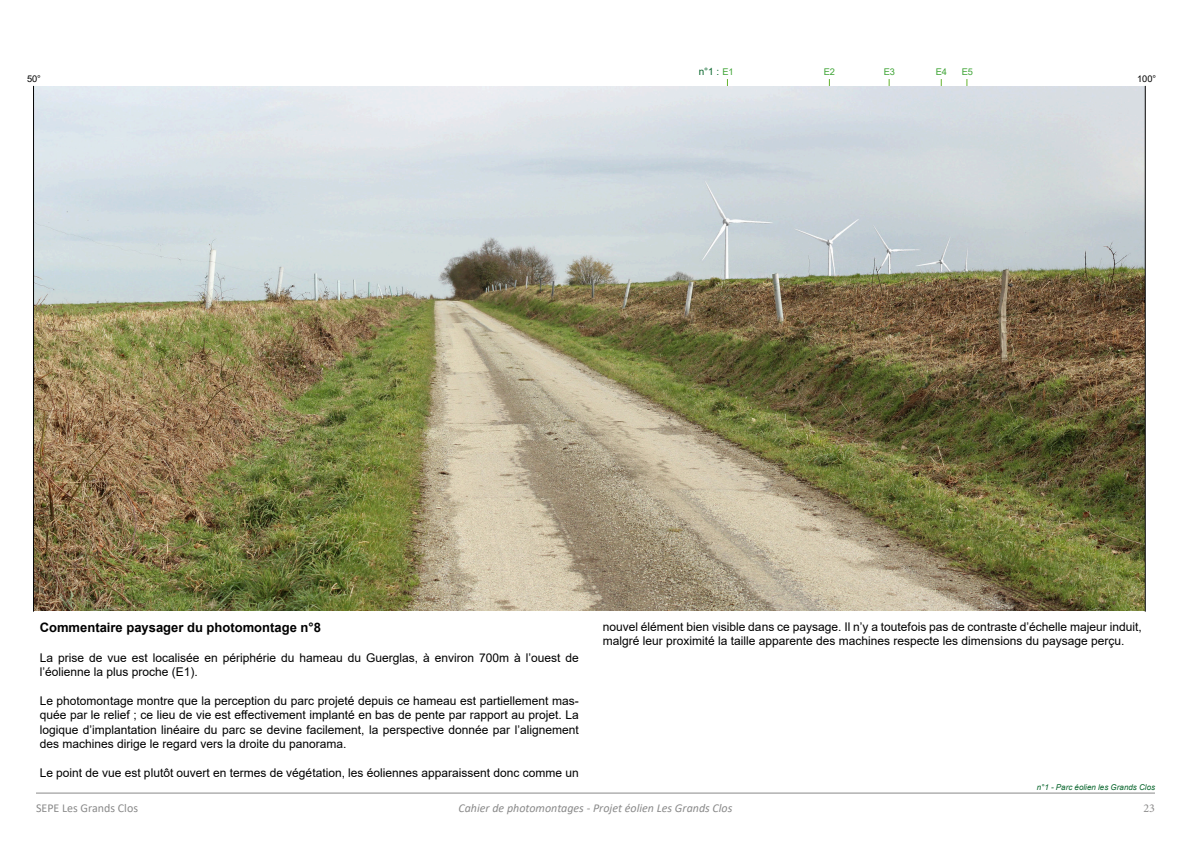
<style>
.page{position:relative;width:1191px;height:842px;background:#fff}
.page>*{position:absolute;margin:0;border:0;box-sizing:border-box;transform-origin:0 0}
.t1{font:700 13px "Arial";color:#000}
.t2{font:12px/14.4px "Arial";color:#000}
.t3{font:italic 12px "Calibri";color:#8a8a8a}
.t4{font:12px "Calibri";color:#8a8a8a}
.t5{font:12px "Minion Pro";color:#8c8b8b}
.t6{font:10px "Arial";color:#08652c}
.t7{font:9.2px "Arial";letter-spacing:-.02em;color:#3ea435}
.t8{font:9.2px "Arial";color:#000}
.t9{font:italic 8px "Arial";color:#08652c}
.s1{font-size:9.2px;color:#3ea435}
</style>
<div class="page">
<img style="left:34px;top:87px;width:1110px;height:524px">
<hr style="left:36px;top:793px;width:1119px;height:1px;background:#8a8a8a">
<hr style="left:33px;top:86px;width:1px;height:526px;background:#000">
<hr style="left:1144px;top:86px;width:1px;height:526px;background:#000">
<p class="t6" style="left:698px;top:65px;width:36px">n°1 : <span class="s1">E1</span></p>
<p class="t7" style="left:824px;top:65px;width:13px">E2</p>
<p class="t7" style="left:883px;top:65px;width:13px">E3</p>
<p class="t7" style="left:936px;top:65px;width:13px">E4</p>
<p class="t7" style="left:961px;top:65px;width:13px">E5</p>
<p class="t8" style="left:27px;top:72px;width:16px">50°</p>
<p class="t8" style="left:1137px;top:72px;width:21px">100°</p>
<p class="t1" style="left:40px;top:618px;width:283px">Commentaire paysager du photomontage n°8</p>
<p class="t2" style="left:40px;top:650px;width:540px">La prise de vue est localisée en périphérie du hameau du Guerglas, à environ 700m à l’ouest de l’éolienne la plus proche (E1).</p>
<p class="t2" style="left:40px;top:693px;width:540px;text-align:justify">Le photomontage montre que la perception du parc projeté depuis ce hameau est partiellement mas&shy;quée par le relief ; ce lieu de vie est effectivement implanté en bas de pente par rapport au projet. La logique d’implantation linéaire du parc se devine facilement, la perspective donnée par l’alignement des machines dirige le regard vers la droite du panorama.</p>
<p class="t2" style="left:40px;top:765px;width:540px">Le point de vue est plutôt ouvert en termes de végétation, les éoliennes apparaissent donc comme un</p>
<p class="t2" style="left:602px;top:619px;width:540px">nouvel élément bien visible dans ce paysage. Il n’y a toutefois pas de contraste d’échelle majeur induit, malgré leur proximité la taille apparente des machines respecte les dimensions du paysage perçu.</p>
<p class="t9" style="left:1036px;top:782px;width:120px">n°1 - Parc éolien les Grands Clos</p>
<p class="t4" style="left:36px;top:800px;width:103px">SEPE Les Grands Clos</p>
<p class="t3" style="left:458px;top:800px;width:275px">Cahier de photomontages - Projet éolien Les Grands Clos</p>
<p class="t5" style="left:1143px;top:800px;width:13px">23</p>
</div>
